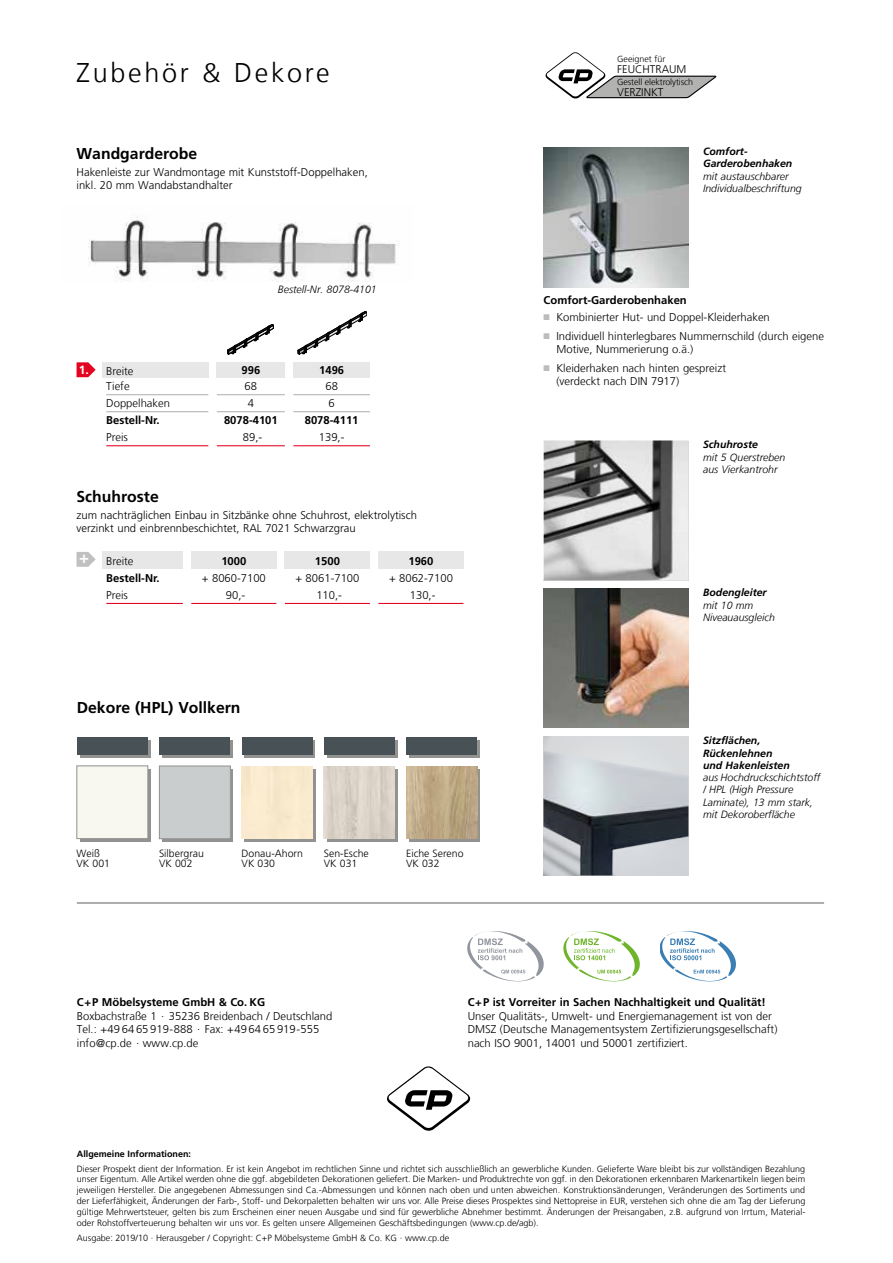
<style>
.page{position:relative;width:893px;height:1263px;background:#fff}
.page>*{position:absolute;margin:0;border:0;box-sizing:border-box;transform-origin:0 0}
.t1{font:300 27px "Frutiger LT Com";letter-spacing:.1em;color:#000}
.t2{font:700 16.5px "Frutiger LT Com";color:#fff}
.t3{font:700 15.75px "Frutiger LT Std";color:#000}
.t4{font:700 12px "Frutiger LT Com";color:#fff}
.t5{font:300 11.25px/13.5px "Frutiger LT Com";color:#000}
.t6{font:300 11.25px/12.8px "Frutiger LT Std";color:#000}
.t7{font:700 11.25px "Frutiger LT Com";color:#000}
.t8{font:700 11.25px "Frutiger LT Std";color:#000}
.t9{font:300 11.1px "Frutiger LT Com";color:#000}
.t10{font:italic 300 10.5px/12.3px "Frutiger LT Com";color:#000}
.t11{font:italic 700 10.5px/12.3px "Frutiger LT Com";color:#000}
.t12{font:300 10.5px/10.5px "Frutiger LT Std";color:#000}
.t13{font:300 9px/10.8px "Frutiger LT Com";color:#000;text-align:justify}
.t14{font:700 9px "Frutiger LT Com";color:#000}
.t15{font:300 8.85px "Frutiger LT Com";letter-spacing:-.01em;color:#000}
.s1{color:#bcbcbc}
</style>
<div class="page">
<svg style="left:387px;top:1066px;width:83px;height:65px"></svg>
<svg style="left:564px;top:931px;width:75px;height:50px"></svg>
<svg style="left:660px;top:931px;width:75px;height:50px"></svg>
<svg style="left:468px;top:931px;width:75px;height:50px"></svg>
<div style="left:80px;top:740px;width:71px;height:18px;background:#929291"></div>
<div style="left:80px;top:769px;width:71px;height:72px;background:#929291"></div>
<div style="left:79px;top:767px;width:67px;height:70px;background:#f8f7f0"></div>
<div style="left:77px;top:765px;width:71px;height:74px;border:1px solid #929291"></div>
<div style="left:77px;top:737px;width:71px;height:18px;background:#485155"></div>
<div style="left:162px;top:740px;width:71px;height:18px;background:#929291"></div>
<div style="left:162px;top:769px;width:71px;height:72px;background:#929291"></div>
<div style="left:161px;top:768px;width:68px;height:69px;background:#c9cdce"></div>
<div style="left:159px;top:766px;width:72px;height:73px;border:1px solid #929291"></div>
<div style="left:159px;top:737px;width:71px;height:18px;background:#485155"></div>
<div style="left:244px;top:740px;width:71px;height:18px;background:#929291"></div>
<div style="left:242px;top:737px;width:71px;height:18px;background:#485155"></div>
<div style="left:244px;top:769px;width:71px;height:72px;background:#929291"></div>
<div style="left:242px;top:766px;width:71px;height:73px;background:#faeace"></div>
<div style="left:327px;top:740px;width:71px;height:18px;background:#929291"></div>
<div style="left:327px;top:769px;width:71px;height:72px;background:#929291"></div>
<div style="left:324px;top:737px;width:71px;height:18px;background:#485155"></div>
<img style="left:324px;top:766px;width:71px;height:73px">
<svg style="left:409px;top:769px;width:71px;height:72px"></svg>
<div style="left:409px;top:740px;width:71px;height:18px;background:#929291"></div>
<div style="left:406px;top:737px;width:71px;height:18px;background:#485155"></div>
<img style="left:406px;top:766px;width:71px;height:73px">
<hr style="left:892px;top:0;width:1px;height:868px;background:#ececec">
<img style="left:88px;top:216px;width:312px;height:66px">
<img style="left:544px;top:589px;width:144px;height:139px">
<img style="left:544px;top:440px;width:144px;height:140px">
<img style="left:544px;top:147px;width:144px;height:140px">
<svg style="left:227px;top:324px;width:47px;height:30px"></svg>
<svg style="left:298px;top:311px;width:69px;height:43px"></svg>
<hr style="left:77px;top:902px;width:747px;height:1px;background:#6f6f6e">
<svg style="left:546px;top:52px;width:171px;height:47px"></svg>
<img style="left:544px;top:736px;width:144px;height:139px">
<div style="left:102px;top:362px;width:106px;height:15px;background:#e7e7e7"></div>
<svg style="left:217px;top:362px;width:68px;height:15px"></svg>
<svg style="left:293px;top:362px;width:77px;height:15px"></svg>
<svg style="left:77px;top:362px;width:19px;height:15px"></svg>
<hr style="left:106px;top:394px;width:102px;height:1px;background:#b2b2b1">
<hr style="left:217px;top:394px;width:68px;height:1px;background:#b2b2b1">
<hr style="left:293px;top:394px;width:77px;height:1px;background:#b2b2b1">
<hr style="left:106px;top:411px;width:102px;height:1px;background:#b2b2b1">
<hr style="left:217px;top:411px;width:68px;height:1px;background:#b2b2b1">
<hr style="left:293px;top:411px;width:77px;height:1px;background:#b2b2b1">
<hr style="left:106px;top:445px;width:102px;height:1px;background:#e30421">
<hr style="left:217px;top:445px;width:68px;height:1px;background:#e30421">
<hr style="left:293px;top:445px;width:77px;height:1px;background:#e30421">
<svg style="left:102px;top:552px;width:81px;height:17px"></svg>
<svg style="left:191px;top:552px;width:85px;height:17px"></svg>
<svg style="left:285px;top:552px;width:85px;height:17px"></svg>
<svg style="left:378px;top:552px;width:85px;height:17px"></svg>
<svg style="left:77px;top:552px;width:19px;height:15px"></svg>
<hr style="left:106px;top:603px;width:77px;height:1px;background:#e30421">
<hr style="left:191px;top:603px;width:85px;height:1px;background:#e30421">
<hr style="left:285px;top:603px;width:85px;height:1px;background:#e30421">
<hr style="left:378px;top:603px;width:85px;height:1px;background:#e30421">
<h1 class="t1" style="left:77px;top:57px;width:255px">Zubehör &amp; Dekore</h1>
<h3 class="t3" style="left:77px;top:144px;width:122px">Wandgarderobe</h3>
<p class="t6" style="left:77px;top:166px;width:293px">Hakenleiste zur Wandmontage mit Kunststoff-Doppelhaken, inkl. 20 mm Wandabstandhalter</p>
<p class="t10" style="left:278px;top:283px;width:100px">Bestell-Nr. 8078-4101</p>
<h3 class="t4" style="left:79px;top:363px;width:12px">1.</h3>
<p class="t8" style="left:241px;top:363px;width:20px">996</p>
<p class="t8" style="left:319px;top:363px;width:27px">1496</p>
<p class="t6" style="left:245px;top:380px;width:14px">68</p>
<p class="t6" style="left:325px;top:380px;width:14px">68</p>
<p class="t6" style="left:248px;top:397px;width:8px">4</p>
<p class="t6" style="left:329px;top:397px;width:8px">6</p>
<p class="t8" style="left:224px;top:413px;width:55px">8078-4101</p>
<p class="t8" style="left:305px;top:413px;width:55px">8078-4111</p>
<p class="t6" style="left:243px;top:431px;width:21px">89,-</p>
<p class="t6" style="left:319px;top:431px;width:27px">139,-</p>
<p class="t5" style="left:106px;top:364px;width:29px;line-height:14.9px">Breite<br>Tiefe</p>
<p class="t5" style="left:106px;top:396px;width:65px">Doppelhaken</p>
<p class="t7" style="left:106px;top:413px;width:55px">Bestell-Nr.</p>
<p class="t5" style="left:106px;top:430px;width:23px">Preis</p>
<h3 class="t3" style="left:77px;top:488px;width:84px">Schuhroste</h3>
<p class="t6" style="left:77px;top:509px;width:342px">zum nachträglichen Einbau in Sitzbänke ohne Schuhrost, elektrolytisch verzinkt und einbrennbeschichtet, RAL 7021 Schwarzgrau</p>
<h2 class="t2" style="left:79px;top:548px;width:11px">+</h2>
<p class="t8" style="left:221px;top:554px;width:27px">1000</p>
<p class="t8" style="left:315px;top:554px;width:27px">1500</p>
<p class="t8" style="left:408px;top:554px;width:27px">1960</p>
<p class="t5" style="left:202px;top:571px;width:65px">+ 8060-7100</p>
<p class="t5" style="left:295px;top:571px;width:65px">+ 8061-7100</p>
<p class="t5" style="left:389px;top:571px;width:65px">+ 8062-7100</p>
<p class="t6" style="left:226px;top:588px;width:21px">90,-</p>
<p class="t6" style="left:316px;top:588px;width:27px">110,-</p>
<p class="t6" style="left:410px;top:588px;width:27px">130,-</p>
<p class="t5" style="left:106px;top:554px;width:29px">Breite</p>
<p class="t7" style="left:106px;top:571px;width:55px">Bestell-Nr.</p>
<p class="t5" style="left:106px;top:588px;width:23px">Preis</p>
<h3 class="t3" style="left:77px;top:698px;width:165px">Dekore (HPL) Vollkern</h3>
<p class="t12" style="left:77px;top:848px;width:35px">Weiß<br>VK 001</p>
<p class="t12" style="left:159px;top:848px;width:46px">Silbergrau<br>VK 002</p>
<p class="t12" style="left:242px;top:848px;width:63px">Donau-Ahorn<br>VK 030</p>
<p class="t12" style="left:324px;top:848px;width:46px">Sen-Esche<br>VK 031</p>
<p class="t12" style="left:406px;top:848px;width:59px">Eiche Sereno<br>VK 032</p>
<p class="t15" style="left:617px;top:53px;width:50px">Geeignet für</p>
<p class="t9" style="left:617px;top:62px;width:71px">FEUCHTRAUM</p>
<p class="t15" style="left:617px;top:76px;width:77px">Gestell elektrolytisch</p>
<p class="t9" style="left:617px;top:86px;width:48px">VERZINKT</p>
<p class="t11" style="left:703px;top:145px;width:91px">Comfort-<br>Garderobenhaken</p>
<p class="t10" style="left:703px;top:170px;width:100px">mit austauschbarer<br>Individualbeschriftung</p>
<p class="t7" style="left:544px;top:293px;width:145px">Comfort-Garderobenhaken</p>
<p class="t5" style="left:544px;top:310px;width:228px"><span class="s1">■</span> Kombinierter Hut- und Doppel-Kleiderhaken</p>
<p class="t5" style="left:556px;top:330px;width:269px;line-height:12.8px;text-indent:-13px"><span class="s1">■</span> Individuell hinterlegbares Nummernschild (durch eigene<br>Motive, Nummerierung o.ä.)</p>
<p class="t5" style="left:556px;top:362px;width:171px;line-height:12.8px;text-indent:-13px"><span class="s1">■</span> Kleiderhaken nach hinten gespreizt (verdeckt nach DIN 7917)</p>
<p class="t11" style="left:703px;top:439px;width:56px">Schuhroste</p>
<p class="t10" style="left:703px;top:451px;width:84px">mit 5 Querstreben aus Vierkantrohr</p>
<p class="t11" style="left:703px;top:587px;width:65px">Bodengleiter</p>
<p class="t10" style="left:703px;top:599px;width:73px">mit 10 mm<br>Niveauausgleich</p>
<p class="t11" style="left:703px;top:734px;width:88px">Sitzflächen,<br>Rückenlehnen und Hakenleisten</p>
<p class="t10" style="left:703px;top:771px;width:119px">aus Hochdruckschichtstoff / HPL (High Pressure<br>Laminate), 13 mm stark, mit Dekoroberfläche</p>
<p class="t7" style="left:77px;top:996px;width:190px">C+P Möbelsysteme GmbH &amp; Co. KG</p>
<p class="t5" style="left:77px;top:1009px;width:257px">Boxbachstraße 1 · 35236 Breidenbach / Deutschland<br>Tel.: +49 64 65 919-888 · Fax: +49 64 65 919-555 info@cp.de · www.cp.de</p>
<p class="t7" style="left:468px;top:996px;width:300px">C+P ist Vorreiter in Sachen Nachhaltigkeit und Qualität!</p>
<p class="t5" style="left:468px;top:1009px;width:311px">Unser Qualitäts-, Umwelt- und Energiemanagement ist von der<br>DMSZ (Deutsche Managementsystem Zertifizierungsgesellschaft) nach ISO 9001, 14001 und 50001 zertifiziert.</p>
<p class="t14" style="left:77px;top:1148px;width:116px">Allgemeine Informationen:</p>
<p class="t13" style="left:77px;top:1163px;width:730px">Dieser Prospekt dient der Information. Er ist kein Angebot im rechtlichen Sinne und richtet sich ausschließlich an gewerbliche Kunden. Gelieferte Ware bleibt bis zur vollständigen Bezahlung unser Eigentum. Alle Artikel werden ohne die ggf. abgebildeten Dekorationen geliefert. Die Marken- und Produktrechte von ggf. in den Dekorationen erkennbaren Markenartikeln liegen beim jeweiligen Hersteller. Die angegebenen Abmessungen sind Ca.-Abmessungen und können nach oben und unten abweichen. Konstruktionsänderungen, Veränderungen des Sortiments und der Lieferfähigkeit, Änderungen der Farb-, Stoff- und Dekorpaletten behalten wir uns vor. Alle Preise dieses Prospektes sind Nettopreise in EUR, verstehen sich ohne die am Tag der Lieferung gültige Mehrwertsteuer, gelten bis zum Erscheinen einer neuen Ausgabe und sind für gewerbliche Abnehmer bestimmt. Änderungen der Preisangaben, z.B. aufgrund von Irrtum, Material&shy;oder Rohstoffverteuerung behalten wir uns vor. Es gelten unsere Allgemeinen Geschäftsbedingungen (www.cp.de/agb).</p>
<p class="t13" style="left:77px;top:1232px;width:374px">Ausgabe: 2019/10 · Herausgeber / Copyright: C+P Möbelsysteme GmbH &amp; Co. KG · www.cp.de</p>
</div>
